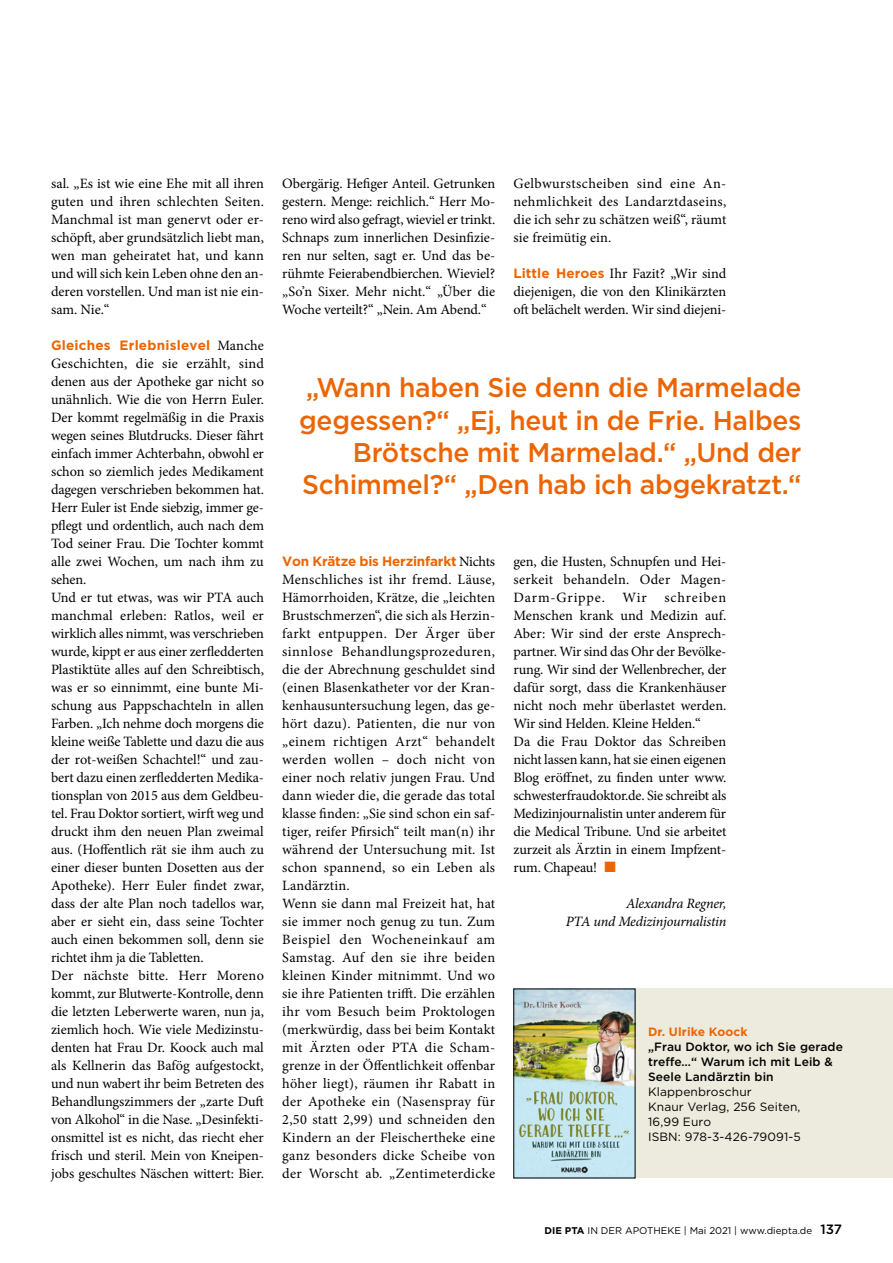
<style>
.page{position:relative;width:893px;height:1263px;background:#fff}
.page>*{position:absolute;margin:0;border:0;box-sizing:border-box;transform-origin:0 0}
.t1{font:500 27px/32.4px "Gotham";letter-spacing:-.01em;color:#ec6502;text-align:right}
.t2{font:14.25px/18px "Minion Pro";color:#000;text-align:justify}
.t3{font:italic 14.25px/18px "Minion Pro";letter-spacing:-.02em;color:#000;text-align:right}
.t4{font:700 13.5px "Gotham";color:#ec6502}
.t5{font:500 12px/15px "Gotham";letter-spacing:.01em;color:#000}
.t6{font:12px/15px "Gotham";letter-spacing:.01em;color:#000}
.t7{font:700 12px "Gotham";letter-spacing:.01em;color:#ec6502}
.t8{font:9.75px "Gotham";color:#000}
.s1{font-family:"Minion Pro";font-weight:400;font-size:14.25px;color:#000}
.s2{font-family:"Gotham";font-weight:700;font-size:13.5px;color:#ec6502}
.s3{color:#ec6502}
.s4{font-weight:700}
.s5{font-weight:500;font-size:13.5px}
</style>
<div class="page">
<div style="left:559px;top:989px;width:334px;height:189px;background:#edebdd"></div>
<img style="left:515px;top:991px;width:118px;height:185px">
<p class="t2" style="left:51px;top:175px;width:214px">sal. „Es ist wie eine Ehe mit all ihren guten und ihren schlechten Seiten.<br>Manchmal ist man genervt oder er&shy;schöpft, aber grundsätzlich liebt man, wen man geheiratet hat, und kann und will sich kein Leben ohne den an&shy;deren vorstellen. Und man ist nie ein&shy;sam. Nie.“</p>
<p class="t4" style="left:51px;top:336px;width:214px">Gleiches Erlebnislevel <span class="s1">Manche</span></p>
<p class="t2" style="left:51px;top:355px;width:215px;text-align:left">Geschichten, die sie erzählt, sind denen aus der Apotheke gar nicht so unähnlich. Wie die von Herrn Euler.<br>Der kommt regelmäßig in die Praxis wegen seines Blutdrucks. Dieser fährt einfach immer Achterbahn, obwohl er schon so ziemlich jedes Medikament dagegen verschrieben bekommen hat.<br>Herr Euler ist Ende siebzig, immer ge&shy;pflegt und ordentlich, auch nach dem Tod seiner Frau. Die Tochter kommt alle zwei Wochen, um nach ihm zu sehen.<br>Und er tut etwas, was wir PTA auch manchmal erleben: Ratlos, weil er wirklich alles nimmt, was verschrieben wurde, kippt er aus einer zerfledderten Plastiktüte alles auf den Schreibtisch, was er so einnimmt, eine bunte Mi&shy;schung aus Pappschachteln in allen Farben. „Ich nehme doch morgens die kleine weiße Tablette und dazu die aus der rot-weißen Schachtel!“ und zau&shy;bert dazu einen zerfledderten Medika&shy;tionsplan von 2015 aus dem Geldbeu&shy;tel. Frau Doktor sortiert, wirft weg und druckt ihm den neuen Plan zweimal aus. (Hoffentlich rät sie ihm auch zu einer dieser bunten Dosetten aus der Apotheke). Herr Euler findet zwar, dass der alte Plan noch tadellos war, aber er sieht ein, dass seine Tochter auch einen bekommen soll, denn sie richtet ihm ja die Tabletten.<br>Der nächste bitte. Herr Moreno kommt, zur Blutwerte-Kontrolle, denn die letzten Leberwerte waren, nun ja, ziemlich hoch. Wie viele Medizinstu&shy;denten hat Frau Dr. Koock auch mal als Kellnerin das Bafög aufgestockt, und nun wabert ihr beim Betreten des Behandlungszimmers der „zarte Duft von Alkohol“ in die Nase. „Desinfekti&shy;onsmittel ist es nicht, das riecht eher frisch und steril. Mein von Kneipen&shy;jobs geschultes Näschen wittert: Bier.</p>
<p class="t2" style="left:282px;top:174px;width:215px">Obergärig. Hefiger Anteil. Getrunken gestern. Menge: reichlich.“ Herr Mo&shy;reno wird also gefragt, wieviel er trinkt.<br>Schnaps zum innerlichen Desinfizie&shy;ren nur selten, sagt er. Und das be&shy;rühmte Feierabendbierchen. Wieviel? „So’n Sixer. Mehr nicht.“ „Über die Woche verteilt?“ „Nein. Am Abend.“</p>
<p class="t2" style="left:513px;top:175px;width:214px">Gelbwurstscheiben sind eine An&shy;nehmlichkeit des Landarztdaseins, die ich sehr zu schätzen weiß“, räumt sie freimütig ein.</p>
<p class="t2" style="left:513px;top:265px;width:214px"><span class="s2">Little Heroes</span> Ihr Fazit? „Wir sind diejenigen, die von den Klinikärzten oft belächelt werden. Wir sind diejeni-</p>
<h1 class="t1" style="left:299px;top:371px;width:504px">„Wann haben Sie denn die Marmelade gegessen?“ „Ej, heut in de Frie. Halbes Brötsche mit Marmelad.“ „Und der Schimmel?“ „Den hab ich abgekratzt.“</h1>
<p class="t4" style="left:282px;top:552px;width:214px">Von Krätze bis Herzinfarkt <span class="s1">Nichts</span></p>
<p class="t2" style="left:282px;top:571px;width:214px;text-align:left">Menschliches ist ihr fremd. Läuse, Hämorrhoiden, Krätze, die „leichten Brustschmerzen“, die sich als Herzin&shy;farkt entpuppen. Der Ärger über sinnlose Behandlungsprozeduren, die der Abrechnung geschuldet sind (einen Blasenkatheter vor der Kran&shy;kenhausuntersuchung legen, das ge&shy;hört dazu). Patienten, die nur von „einem richtigen Arzt“ behandelt werden wollen – doch nicht von einer noch relativ jungen Frau. Und dann wieder die, die gerade das total klasse finden: „Sie sind schon ein saf&shy;tiger, reifer Pfirsich“ teilt man(n) ihr während der Untersuchung mit. Ist schon spannend, so ein Leben als Landärztin.<br>Wenn sie dann mal Freizeit hat, hat sie immer noch genug zu tun. Zum Beispiel den Wocheneinkauf am Samstag. Auf den sie ihre beiden kleinen Kinder mitnimmt. Und wo sie ihre Patienten trifft. Die erzählen ihr vom Besuch beim Proktologen (merkwürdig, dass bei beim Kontakt mit Ärzten oder PTA die Scham&shy;grenze in der Öffentlichkeit offenbar höher liegt), räumen ihr Rabatt in der Apotheke ein (Nasenspray für 2,50 statt 2,99) und schneiden den Kindern an der Fleischertheke eine ganz besonders dicke Scheibe von der Worscht ab. „Zentimeterdicke</p>
<p class="t2" style="left:513px;top:553px;width:214px;text-align:left">gen, die Husten, Schnupfen und Hei&shy;serkeit behandeln. Oder Magen-Darm-Grippe. Wir schreiben Menschen krank und Medizin auf.<br>Aber: Wir sind der erste Ansprech&shy;partner. Wir sind das Ohr der Bevölke&shy;rung. Wir sind der Wellenbrecher, der dafür sorgt, dass die Krankenhäuser nicht noch mehr überlastet werden.<br>Wir sind Helden. Kleine Helden.“<br>Da die Frau Doktor das Schreiben nicht lassen kann, hat sie einen eigenen Blog eröffnet, zu finden unter www. schwesterfraudoktor.de. Sie schreibt als Medizinjournalistin unter anderem für die Medical Tribune. Und sie arbeitet zurzeit als Ärztin in einem Impfzent&shy;rum. Chapeau! <span class="s3">■</span></p>
<p class="t3" style="left:566px;top:895px;width:162px">Alexandra Regner,<br>PTA und Medizinjournalistin</p>
<p class="t7" style="left:648px;top:1023px;width:101px">Dr. Ulrike Koock</p>
<p class="t5" style="left:648px;top:1039px;width:196px">„Frau Doktor, wo ich Sie gerade treffe…“ Warum ich mit Leib &amp;<br>Seele Landärztin bin</p>
<p class="t6" style="left:648px;top:1084px;width:154px">Klappenbroschur<br>Knaur Verlag, 256 Seiten,<br>16,99 Euro<br>ISBN: 978-3-426-79091-5</p>
<p class="t8" style="left:545px;top:1224px;width:299px"><span class="s4">DIE PTA</span> IN DER APOTHEKE | Mai 2021 | www.diepta.de <span class="s5">137</span></p>
</div>
